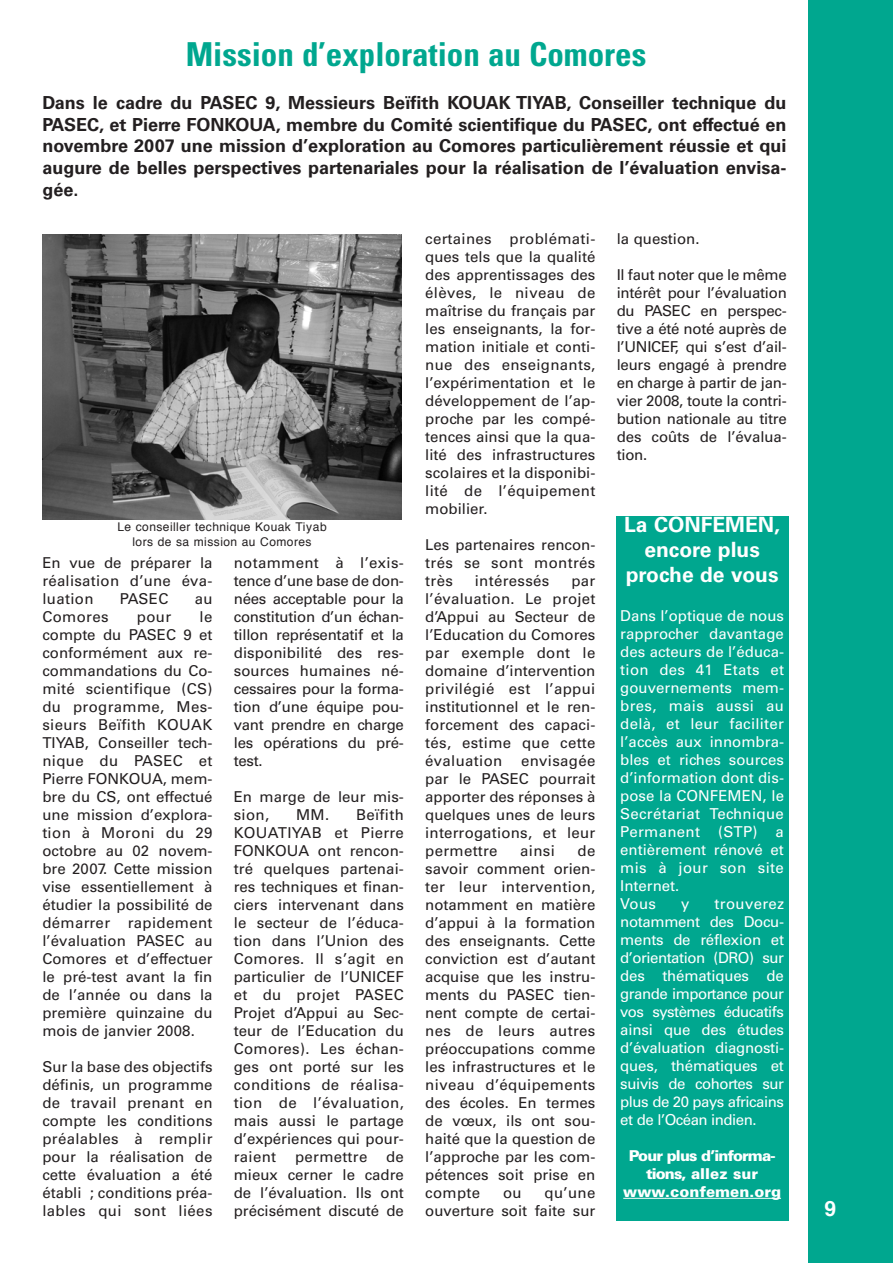
<style>
.page{position:relative;width:893px;height:1263px;background:#fff}
.page>*{position:absolute;margin:0;border:0;box-sizing:border-box;transform-origin:0 0}
.t1{font:700 condensed 33px "Univers";color:#00a78f}
.t2{font:700 21px/25.2px "Univers";color:#fff;text-align:center}
.t3{font:700 21px "Helvetica";color:#fff}
.t4{font:700 18px/21.6px "Univers";color:#231f20;text-align:justify}
.t5{font:15px/18px "Univers";color:#231f20;text-align:justify}
.t6{font:15px/18px "Univers";color:#fff}
.t7{font:900 15px/18px "Univers";color:#fff;text-align:center}
.t8{font:15px "Univers";letter-spacing:.02em;color:#231f20}
.t9{font:12px/14.4px "Helvetica";letter-spacing:.035em;color:#231f20;text-align:center}
</style>
<div class="page">
<div style="left:808px;top:0;width:84px;height:1263px;background:#00a78f"></div>
<img style="left:42px;top:235px;width:359px;height:285px">
<div style="left:616px;top:516px;width:172px;height:704px;background:#00a78f"></div>
<hr style="left:623px;top:1198px;width:42px;height:1px;background:#fff">
<hr style="left:665px;top:1198px;width:116px;height:1px;background:#fff">
<h1 class="t1" style="left:186px;top:43px;width:462px">Mission d’exploration au Comores</h1>
<p class="t4" style="left:42px;top:94px;width:745px">Dans le cadre du PASEC 9, Messieurs Beïfith KOUAK TIYAB, Conseiller technique du PASEC, et Pierre FONKOUA, membre du Comité scientifique du PASEC, ont effectué en novembre 2007 une mission d’exploration au Comores particulièrement réussie et qui augure de belles perspectives partenariales pour la réalisation de l’évaluation envisa&shy;gée.</p>
<p class="t9" style="left:117px;top:521px;width:211px">Le conseiller technique Kouak Tiyab lors de sa mission au Comores</p>
<p class="t5" style="left:42px;top:555px;width:172px">En vue de préparer la réalisation d’une éva&shy;luation</p>
<p class="t5" style="left:120px;top:591px;width:50px">PASEC</p>
<p class="t5" style="left:195px;top:591px;width:19px">au</p>
<p class="t8" style="left:42px;top:611px;width:68px">Comores</p>
<p class="t5" style="left:137px;top:609px;width:36px">pour</p>
<p class="t5" style="left:42px;top:609px;width:172px;text-indent:157px">le compte du PASEC 9 et conformément aux re&shy;commandations du Co&shy;mité scientifique (CS) du programme, Mes&shy;sieurs Beïfith KOUAK TIYAB, Conseiller tech&shy;nique du PASEC et Pierre FONKOUA, mem&shy;bre du CS, ont effectué une mission d’explora&shy;tion à Moroni du 29 octobre au 02 novem&shy;bre 2007. Cette mission vise essentiellement à étudier la possibilité de démarrer rapidement l’évaluation PASEC au Comores et d’effectuer le pré-test avant la fin de l’année ou dans la première quinzaine du mois de janvier 2008.</p>
<p class="t5" style="left:42px;top:1059px;width:172px">Sur la base des objectifs définis, un programme de travail prenant en compte les conditions préalables à remplir pour la réalisation de cette évaluation a été établi ; conditions préa&shy;lables qui sont liées</p>
<p class="t5" style="left:234px;top:555px;width:172px">notamment à l’exis&shy;tence d’une base de don&shy;nées acceptable pour la constitution d’un échan&shy;tillon représentatif et la disponibilité des res&shy;sources humaines né&shy;cessaires pour la forma&shy;tion d’une équipe pou&shy;vant prendre en charge les opérations du pré&shy;test.</p>
<p class="t5" style="left:234px;top:789px;width:172px">En marge de leur mis&shy;sion,</p>
<p class="t5" style="left:234px;top:807px;width:172px;text-indent:62px">MM. Beïfith KOUATIYAB et Pierre FONKOUA ont rencon&shy;tré quelques partenai&shy;res techniques et finan&shy;ciers intervenant dans le secteur de l’éduca&shy;tion dans l’Union des Comores. Il s’agit en particulier de l’UNICEF et du projet PASEC Projet d’Appui au Sec&shy;teur de l’Education du Comores). Les échan&shy;ges ont porté sur les conditions de réalisa&shy;tion de l’évaluation, mais aussi le partage d’expériences qui pour&shy;raient permettre de mieux cerner le cadre de l’évaluation. Ils ont précisément discuté de</p>
<p class="t5" style="left:425px;top:231px;width:172px">certaines problémati&shy;ques tels que la qualité des apprentissages des élèves, le niveau de maîtrise du français par les enseignants, la for&shy;mation initiale et conti&shy;nue des enseignants, l’expérimentation et le développement de l’ap&shy;proche par les compé&shy;tences ainsi que la qua&shy;lité des infrastructures scolaires et la disponibi&shy;lité de l’équipement mobilier.</p>
<p class="t5" style="left:425px;top:537px;width:172px">Les partenaires rencon&shy;trés se sont montrés très</p>
<p class="t8" style="left:475px;top:575px;width:76px">intéressés</p>
<p class="t5" style="left:425px;top:573px;width:172px;text-indent:146px">par l’évaluation. Le projet d’Appui au Secteur de l’Education du Comores par exemple dont le domaine d’intervention privilégié est l’appui institutionnel et le ren&shy;forcement des capaci&shy;tés, estime que cette évaluation</p>
<p class="t5" style="left:425px;top:753px;width:172px;text-indent:96px">envisagée par le PASEC pourrait apporter des réponses à quelques unes de leurs interrogations, et leur permettre</p>
<p class="t5" style="left:425px;top:843px;width:172px;text-indent:152px">de savoir comment orien&shy;ter leur intervention, notamment en matière d’appui à la formation des enseignants. Cette conviction est d’autant acquise que les instru&shy;ments du PASEC tien&shy;nent compte de certai&shy;nes de leurs autres préoccupations comme les infrastructures et le niveau d’équipements des écoles. En termes de vœux, ils ont sou&shy;haité que la question de l’approche par les com&shy;pétences soit prise en compte</p>
<p class="t5" style="left:520px;top:843px;width:36px">ainsi</p>
<p class="t5" style="left:425px;top:1185px;width:172px;text-align:right">qu’une<br>ouverture soit faite sur</p>
<p class="t5" style="left:503px;top:1185px;width:20px">ou</p>
<p class="t5" style="left:616px;top:231px;width:84px">la question.</p>
<p class="t5" style="left:616px;top:267px;width:172px">Il faut noter que le même intérêt pour l’évaluation du PASEC en perspec&shy;tive a été noté auprès de l’UNICEF, qui s’est d’ail&shy;leurs engagé à prendre en charge à partir de jan&shy;vier 2008, toute la contri&shy;bution nationale au titre des coûts de l’évalua&shy;tion.</p>
<h2 class="t2" style="left:624px;top:513px;width:157px">La CONFEMEN, encore plus proche de vous</h2>
<p class="t6" style="left:620px;top:608px;width:165px">Dans l’optique de nous rapprocher davantage des acteurs de l’éduca&shy;tion des 41 Etats et gouvernements mem&shy;bres, mais aussi au delà, et leur faciliter l’accès aux innombra&shy;bles et riches sources d’information dont dis&shy;pose la CONFEMEN, le<br>Secrétariat Technique<br>Permanent (STP) a entièrement rénové et mis à jour son site<br>Internet.<br>Vous</p>
<p class="t6" style="left:620px;top:896px;width:165px;text-align:justify;text-indent:94px">trouverez notamment des Docu&shy;ments de réflexion et d’orientation (DRO) sur des thématiques de grande importance pour vos systèmes éducatifs ainsi que des études d’évaluation diagnosti&shy;ques, thématiques et suivis de cohortes sur plus de 20 pays africains et de l’Océan indien.</p>
<p class="t7" style="left:623px;top:1148px;width:159px">Pour plus d’informa&shy;tions, allez sur www.confemen.org</p>
<p class="t6" style="left:681px;top:896px;width:10px">y</p>
<h2 class="t3" style="left:824px;top:1200px;width:13px">9</h2>
</div>
